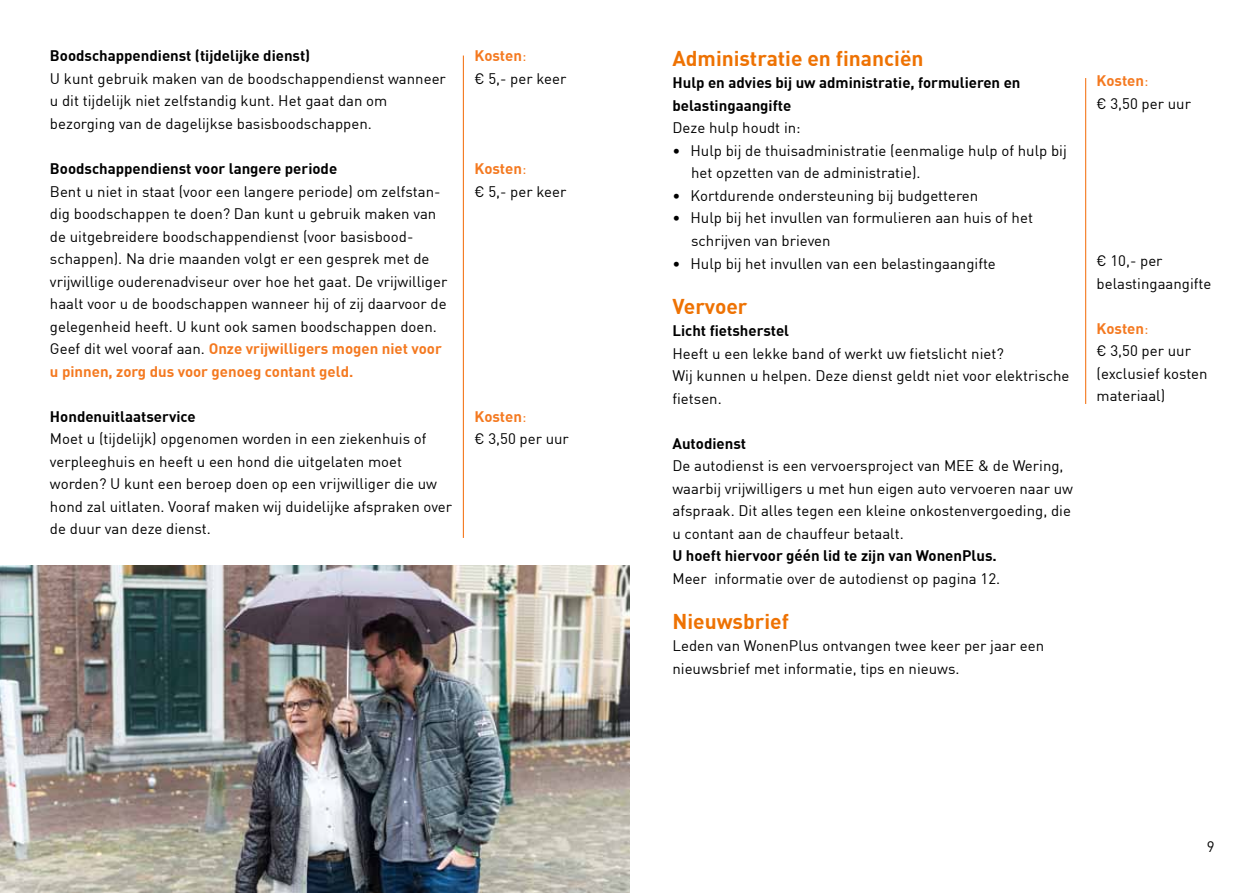
<style>
.page{position:relative;width:1259px;height:893px;background:#fff}
.page>*{position:absolute;margin:0;border:0;box-sizing:border-box;transform-origin:0 0}
.t1{font:700 21px "DIN";color:#ee7203}
.t2{font:15px/22.5px "DIN";color:#000}
.t3{font:700 15px/22.5px "DIN";color:#000}
.s1{font-weight:700;color:#f47920}
.s2{color:#f47920}
</style>
<div class="page">
<img style="left:0;top:566px;width:629px;height:327px">
<hr style="left:1085px;top:78px;width:1px;height:326px;background:#f47920">
<hr style="left:463px;top:56px;width:1px;height:482px;background:#f47920">
<p class="t3" style="left:50px;top:44px;width:262px">Boodschappendienst (tijdelijke dienst)</p>
<p class="t2" style="left:50px;top:67px;width:397px">U kunt gebruik maken van de boodschappendienst wanneer u dit tijdelijk niet zelfstandig kunt. Het gaat dan om bezorging van de dagelijkse basisboodschappen.</p>
<p class="t3" style="left:50px;top:157px;width:289px">Boodschappendienst voor langere periode</p>
<p class="t2" style="left:50px;top:180px;width:399px">Bent u niet in staat (voor een langere periode) om zelfstan&shy;dig boodschappen te doen? Dan kunt u gebruik maken van de uitgebreidere boodschappendienst (voor basisbood&shy;schappen). Na drie maanden volgt er een gesprek met de vrijwillige ouderenadviseur over hoe het gaat. De vrijwilliger haalt voor u de boodschappen wanneer hij of zij daarvoor de gelegenheid heeft. U kunt ook samen boodschappen doen.<br>Geef dit wel vooraf aan. <span class="s1">Onze vrijwilligers mogen niet voor u pinnen, zorg dus voor genoeg contant geld.</span></p>
<p class="t3" style="left:50px;top:404px;width:147px">Hondenuitlaatservice</p>
<p class="t2" style="left:50px;top:427px;width:404px">Moet u (tijdelijk) opgenomen worden in een ziekenhuis of verpleeghuis en heeft u een hond die uitgelaten moet worden? U kunt een beroep doen op een vrijwilliger die uw hond zal uitlaten. Vooraf maken wij duidelijke afspraken over de duur van deze dienst.</p>
<p class="t2" style="left:474px;top:45px;width:93px"><span class="s1">Kosten</span><span class="s2">:<br></span>€ 5,- per keer</p>
<p class="t2" style="left:474px;top:157px;width:93px"><span class="s1">Kosten</span><span class="s2">:<br></span>€ 5,- per keer</p>
<p class="t2" style="left:474px;top:405px;width:96px"><span class="s1">Kosten</span><span class="s2">:<br></span>€ 3,50 per uur</p>
<h1 class="t1" style="left:672px;top:45px;width:253px">Administratie en financiën</h1>
<p class="t3" style="left:672px;top:71px;width:349px">Hulp en advies bij uw administratie, formulieren en belastingaangifte</p>
<p class="t2" style="left:672px;top:117px;width:130px">Deze hulp houdt in:</p>
<p class="t2" style="left:691px;top:139px;width:377px;text-indent:-19px">• Hulp bij de thuisadministratie (eenmalige hulp of hulp bij het opzetten van de administratie).</p>
<p class="t2" style="left:672px;top:184px;width:307px">• Kortdurende ondersteuning bij budgetteren</p>
<p class="t2" style="left:691px;top:207px;width:343px;text-indent:-19px">• Hulp bij het invullen van formulieren aan huis of het schrijven van brieven</p>
<p class="t2" style="left:672px;top:252px;width:325px">• Hulp bij het invullen van een belastingaangifte</p>
<h1 class="t1" style="left:672px;top:292px;width:77px">Vervoer</h1>
<p class="t3" style="left:672px;top:319px;width:118px">Licht fietsherstel</p>
<p class="t2" style="left:672px;top:342px;width:399px">Heeft u een lekke band of werkt uw fietslicht niet?<br>Wij kunnen u helpen. Deze dienst geldt niet voor elektrische fietsen.</p>
<p class="t3" style="left:672px;top:431px;width:75px">Autodienst</p>
<p class="t2" style="left:672px;top:454px;width:402px">De autodienst is een vervoersproject van MEE &amp; de Wering, waarbij vrijwilligers u met hun eigen auto vervoeren naar uw afspraak. Dit alles tegen een kleine onkostenvergoeding, die u contant aan de chauffeur betaalt.</p>
<p class="t3" style="left:672px;top:544px;width:326px">U hoeft hiervoor géén lid te zijn van WonenPlus.</p>
<p class="t2" style="left:672px;top:567px;width:329px">Meer informatie over de autodienst op pagina 12.</p>
<h1 class="t1" style="left:672px;top:607px;width:118px">Nieuwsbrief</h1>
<p class="t2" style="left:672px;top:634px;width:373px">Leden van WonenPlus ontvangen twee keer per jaar een nieuwsbrief met informatie, tips en nieuws.</p>
<p class="t2" style="left:1096px;top:69px;width:96px"><span class="s1">Kosten</span><span class="s2">:<br></span>€ 3,50 per uur</p>
<p class="t2" style="left:1096px;top:249px;width:116px">€ 10,- per belastingaangifte</p>
<p class="t2" style="left:1096px;top:317px;width:113px"><span class="s1">Kosten</span><span class="s2">:<br></span>€ 3,50 per uur (exclusief kosten materiaal)</p>
<p class="t2" style="left:1206px;top:835px;width:9px">9</p>
</div>
